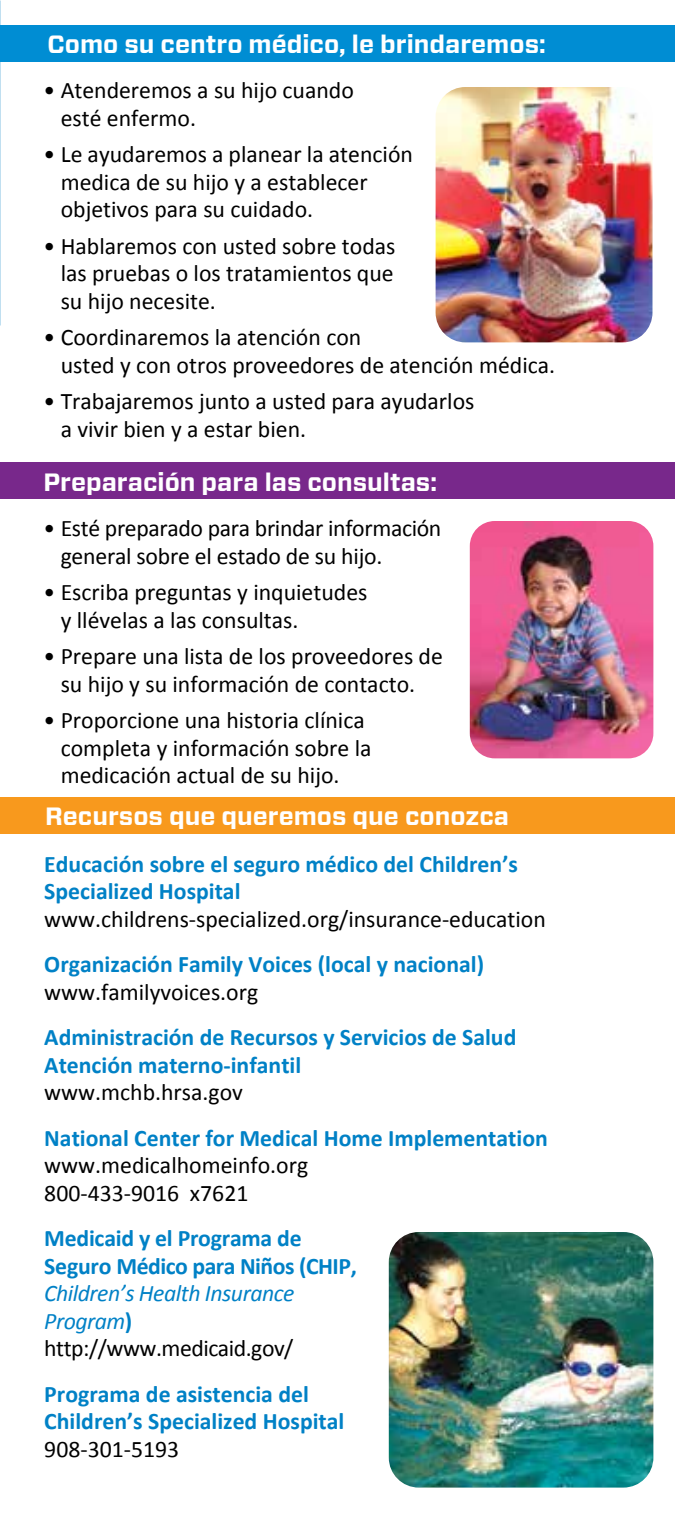
<style>
.page{position:relative;width:675px;height:1530px;background:#fff}
.page>*{position:absolute;margin:0;border:0;box-sizing:border-box;transform-origin:0 0}
.t1{font:700 25px "Forza";color:#fff}
.t2{font:23.75px/27.5px "Calibri";color:#000}
.t3{font:700 23.75px/27.5px "Calibri";color:#0081c6}
.t4{font:italic 23.75px/27.5px "Calibri";letter-spacing:-.02em;color:#0081c6}
.s1{font-weight:700;font-style:normal}
.s2{font-style:normal;color:#000}
</style>
<div class="page">
<div style="left:0;top:25px;width:675px;height:37px;background:#008dd3"></div>
<div style="left:0;top:462px;width:675px;height:37px;background:#78288b"></div>
<div style="left:0;top:797px;width:675px;height:37px;background:#f8991d"></div>
<img style="left:436px;top:87px;width:216px;height:255px">
<img style="left:470px;top:521px;width:183px;height:237px">
<img style="left:389px;top:1232px;width:264px;height:256px">
<p class="t1" style="left:48px;top:28px;width:500px">Como su centro médico, le brindaremos:</p>
<p class="t2" style="left:61px;top:77px;width:295px;text-indent:-17px">• Atenderemos a su hijo cuando esté enfermo.</p>
<p class="t2" style="left:61px;top:141px;width:354px;text-indent:-17px">• Le ayudaremos a planear la atención medica de su hijo y a establecer objetivos para su cuidado.</p>
<p class="t2" style="left:61px;top:232px;width:336px;text-align:justify;text-indent:-17px">• Hablaremos con usted sobre todas las pruebas o los tratamientos que su hijo necesite.</p>
<p class="t2" style="left:61px;top:324px;width:496px;text-indent:-17px">• Coordinaremos la atención con<br>usted y con otros proveedores de atención médica.</p>
<p class="t2" style="left:61px;top:388px;width:415px;text-indent:-17px">• Trabajaremos junto a usted para ayudarlos a vivir bien y a estar bien.</p>
<p class="t1" style="left:43px;top:465px;width:395px">Preparación para las consultas:</p>
<p class="t2" style="left:61px;top:515px;width:382px;text-indent:-17px">• Esté preparado para brindar información general sobre el estado de su hijo.</p>
<p class="t2" style="left:61px;top:579px;width:308px;text-indent:-17px">• Escriba preguntas y inquietudes y llévelas a las consultas.</p>
<p class="t2" style="left:43px;top:643px;width:401px;text-align:center">• Prepare una lista de los proveedores de su hijo y su información de contacto.</p>
<p class="t2" style="left:61px;top:707px;width:312px;text-indent:-17px">• Proporcione una historia clínica completa y información sobre la medicación actual de su hijo.</p>
<p class="t1" style="left:45px;top:799px;width:466px">Recursos que queremos que conozca</p>
<p class="t3" style="left:44px;top:850px;width:475px">Educación sobre el seguro médico del Children’s<br>Specialized Hospital</p>
<p class="t2" style="left:44px;top:905px;width:503px">www.childrens-specialized.org/insurance-education</p>
<p class="t3" style="left:44px;top:951px;width:441px">Organización Family Voices (local y nacional)</p>
<p class="t2" style="left:44px;top:978px;width:215px">www.familyvoices.org</p>
<p class="t3" style="left:44px;top:1024px;width:474px">Administración de Recursos y Servicios de Salud<br>Atención materno-infantil</p>
<p class="t2" style="left:44px;top:1079px;width:200px">www.mchb.hrsa.gov</p>
<p class="t3" style="left:44px;top:1124px;width:505px">National Center for Medical Home Implementation</p>
<p class="t2" style="left:44px;top:1152px;width:265px">www.medicalhomeinfo.org<br>800-433-9016 x7621</p>
<p class="t3" style="left:44px;top:1225px;width:314px">Medicaid y el Programa de<br>Seguro Médico para Niños (CHIP,</p>
<p class="t4" style="left:44px;top:1279px;width:252px">Children’s Health Insurance<br>Program<span class="s1">) </span><span class="s2">http://www.medicaid.gov/</span></p>
<p class="t3" style="left:44px;top:1380px;width:302px">Programa de asistencia del<br>Children’s Specialized Hospital</p>
<p class="t2" style="left:44px;top:1435px;width:136px">908-301-5193</p>
</div>
